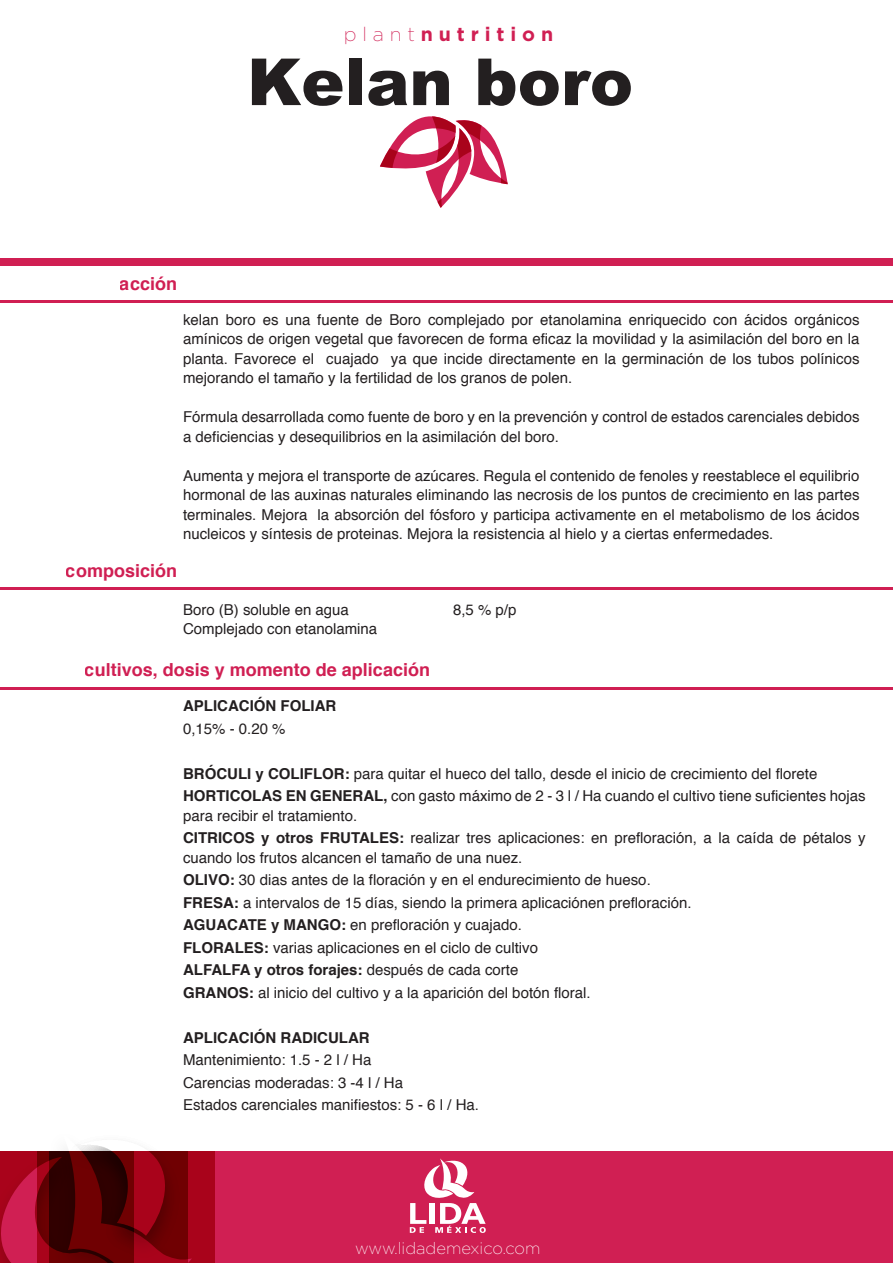
<style>
.page{position:relative;width:893px;height:1263px;background:#fff}
.page>*{position:absolute;margin:0;border:0;box-sizing:border-box;transform-origin:0 0}
.t1{font:900 64.95px "Arial";color:#231f20}
.t2{font:700 19.5px "Gotham";letter-spacing:.3em;color:#d01f53}
.t3{font:700 18px "Helvetica";color:#d01f53}
.t4{font:200 16.5px "Gotham";color:#fff}
.t5{font:15px/22.5px "Helvetica";color:#231f20}
.t6{font:700 15px "Helvetica";color:#231f20}
.s1{font-weight:200}
.s2{font-weight:700}
</style>
<div class="page">
<svg style="left:380px;top:116px;width:128px;height:92px"></svg>
<div style="left:0;top:1151px;width:893px;height:112px;background:#d01f53"></div>
<div style="left:0;top:258px;width:893px;height:8px;background:#d01f53"></div>
<svg style="left:0;top:1137px;width:192px;height:126px"></svg>
<svg style="left:410px;top:1158px;width:76px;height:75px"></svg>
<hr style="left:0;top:300px;width:893px;height:3px;background:#d01f53">
<hr style="left:0;top:587px;width:893px;height:2px;background:#d01f53">
<hr style="left:0;top:687px;width:893px;height:3px;background:#d01f53">
<h2 class="t2" style="left:344px;top:23px;width:211px"><span class="s1">plant</span>nutrition</h2>
<p class="t3" style="left:120px;top:270px;width:59px">acción</p>
<h1 class="t1" style="left:247px;top:35px;width:388px">Kelan boro</h1>
<p class="t5" style="left:183px;top:310px;width:678px;line-height:19.5px;text-align:justify">kelan boro es una fuente de Boro complejado por etanolamina enriquecido con ácidos orgánicos amínicos de origen vegetal que favorecen de forma eficaz la movilidad y la asimilación del boro en la planta. Favorece el cuajado ya que incide directamente en la germinación de los tubos polínicos mejorando el tamaño y la fertilidad de los granos de polen.</p>
<p class="t5" style="left:183px;top:407px;width:678px;line-height:19.5px">Fórmula desarrollada como fuente de boro y en la prevención y control de estados carenciales debidos a deficiencias y desequilibrios en la asimilación del boro.</p>
<p class="t5" style="left:183px;top:466px;width:678px;line-height:19.5px;text-align:justify">Aumenta y mejora el transporte de azúcares. Regula el contenido de fenoles y reestablece el equilibrio hormonal de las auxinas naturales eliminando las necrosis de los puntos de crecimiento en las partes terminales. Mejora la absorción del fósforo y participa activamente en el metabolismo de los ácidos nucleicos y síntesis de proteinas. Mejora la resistencia al hielo y a ciertas enfermedades.</p>
<p class="t3" style="left:66px;top:556px;width:113px">composición</p>
<p class="t5" style="left:183px;top:599px;width:167px">Boro (B) soluble en agua</p>
<p class="t5" style="left:453px;top:599px;width:65px">8,5 % p/p</p>
<p class="t5" style="left:183px;top:618px;width:196px">Complejado con etanolamina</p>
<p class="t3" style="left:85px;top:655px;width:347px">cultivos, dosis y momento de aplicación</p>
<p class="t6" style="left:183px;top:694px;width:155px">APLICACIÓN FOLIAR</p>
<p class="t5" style="left:183px;top:717px;width:104px">0,15% - 0.20 %</p>
<p class="t5" style="left:183px;top:762px;width:684px"><span class="s2">BRÓCULI y COLIFLOR:</span> para quitar el hueco del tallo, desde el inicio de crecimiento del florete<br><span class="s2">HORTICOLAS EN GENERAL,</span> con gasto máximo de 2 - 3 l / Ha cuando el cultivo tiene suficientes hojas</p>
<p class="t5" style="left:183px;top:804px;width:684px">para recibir el tratamiento.<br><span class="s2">CITRICOS y otros FRUTALES:</span> realizar tres aplicaciones: en prefloración, a la caída de pétalos y</p>
<p class="t5" style="left:183px;top:846px;width:510px">cuando los frutos alcancen el tamaño de una nuez.<br><span class="s2">OLIVO:</span> 30 dias antes de la floración y en el endurecimiento de hueso.<br><span class="s2">FRESA:</span> a intervalos de 15 días, siendo la primera aplicaciónen prefloración.<br><span class="s2">AGUACATE y MANGO:</span> en prefloración y cuajado.<br><span class="s2">FLORALES:</span> varias aplicaciones en el ciclo de cultivo<br><span class="s2">ALFALFA y otros forajes:</span> después de cada corte<br><span class="s2">GRANOS:</span> al inicio del cultivo y a la aparición del botón floral.</p>
<p class="t6" style="left:183px;top:1025px;width:188px">APLICACIÓN RADICULAR</p>
<p class="t5" style="left:183px;top:1049px;width:297px">Mantenimiento: 1.5 - 2 l / Ha<br>Carencias moderadas: 3 -4 l / Ha<br>Estados carenciales manifiestos: 5 - 6 l / Ha.</p>
<p class="t4" style="left:355px;top:1239px;width:187px">www.lidademexico.com</p>
</div>
